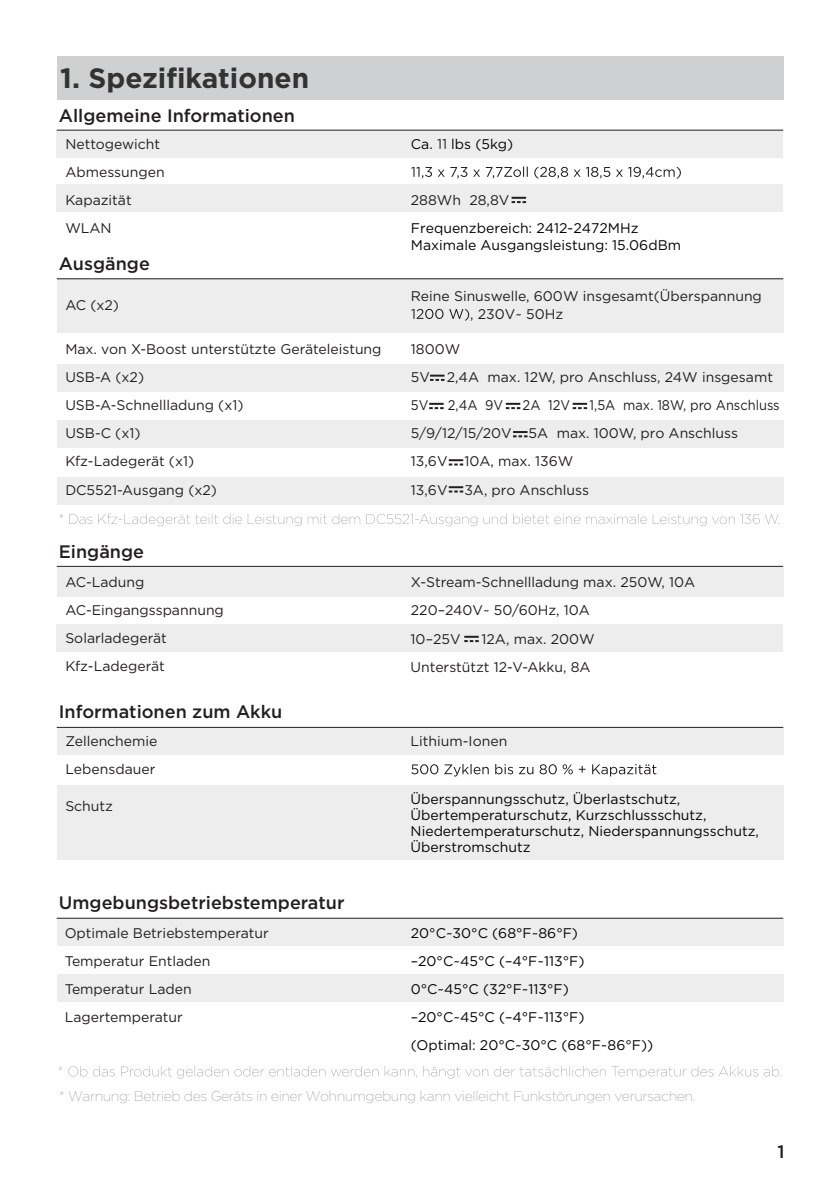
<style>
.page{position:relative;width:840px;height:1191px;background:#fff}
.page>*{position:absolute;margin:0;border:0;box-sizing:border-box;transform-origin:0 0}
.t1{font:700 28px "Gotham";color:#333334}
.t2{font:500 18px "Gotham";color:#231f20}
.t3{font:14px/28px "Gotham";color:#231f20}
.t4{font:14px/28px "Gotham";color:#030303}
.t5{font:14px/28px "Gotham";color:#231f20;scale:.92 1}
.t6{font:200 14px "Gotham";letter-spacing:-.03em;color:#9ea0a3}
</style>
<div class="page">
<div style="left:57px;top:57px;width:725px;height:43px;background:#cfd0d1"></div>
<div style="left:57px;top:567px;width:725px;height:30px;background:#ededed"></div>
<div style="left:57px;top:625px;width:725px;height:27px;background:#ededed"></div>
<div style="left:57px;top:278px;width:725px;height:55px;background:#ededed"></div>
<div style="left:57px;top:364px;width:725px;height:27px;background:#ededed"></div>
<div style="left:57px;top:420px;width:725px;height:28px;background:#ededed"></div>
<div style="left:57px;top:477px;width:725px;height:27px;background:#ededed"></div>
<div style="left:57px;top:130px;width:725px;height:27px;background:#ededed"></div>
<div style="left:57px;top:184px;width:725px;height:27px;background:#ededed"></div>
<svg style="left:437px;top:139px;width:8px;height:10px"></svg>
<svg style="left:411px;top:167px;width:269px;height:12px"></svg>
<div style="left:57px;top:727px;width:725px;height:27px;background:#ededed"></div>
<div style="left:57px;top:785px;width:725px;height:75px;background:#ededed"></div>
<svg style="left:411px;top:764px;width:245px;height:12px"></svg>
<hr style="left:57px;top:130px;width:725px;height:1px;background:#231f20">
<hr style="left:57px;top:278px;width:725px;height:1px;background:#231f20">
<hr style="left:57px;top:566px;width:725px;height:1px;background:#231f20">
<hr style="left:57px;top:727px;width:725px;height:1px;background:#231f20">
<svg style="left:59px;top:513px;width:719px;height:13px"></svg>
<svg style="left:411px;top:309px;width:58px;height:12px"></svg>
<div style="left:57px;top:918px;width:725px;height:27px;background:#ededed"></div>
<div style="left:57px;top:974px;width:725px;height:28px;background:#ededed"></div>
<hr style="left:57px;top:918px;width:725px;height:1px;background:#231f20">
<svg style="left:59px;top:1066px;width:722px;height:12px"></svg>
<svg style="left:430px;top:374px;width:14px;height:7px"></svg>
<svg style="left:429px;top:403px;width:14px;height:6px"></svg>
<svg style="left:505px;top:403px;width:15px;height:6px"></svg>
<svg style="left:513px;top:431px;width:14px;height:6px"></svg>
<svg style="left:448px;top:459px;width:15px;height:6px"></svg>
<svg style="left:448px;top:486px;width:15px;height:6px"></svg>
<svg style="left:464px;top:636px;width:14px;height:6px"></svg>
<svg style="left:572px;top:403px;width:14px;height:6px"></svg>
<svg style="left:511px;top:197px;width:14px;height:6px"></svg>
<h1 class="t1" style="left:60px;top:59px;width:250px">1. Spezifikationen</h1>
<p class="t2" style="left:59px;top:104px;width:237px">Allgemeine Informationen</p>
<p class="t3" style="left:65px;top:129px;width:101px">Nettogewicht<br>Abmessungen<br>Kapazität<br>WLAN</p>
<p class="t4" style="left:410px;top:129px;width:104px">Ca. lbs (5kg)</p>
<p class="t3" style="left:410px;top:185px;width:100px">288Wh 28,8V</p>
<p class="t4" style="left:410px;top:219px;width:271px;line-height:16.8px">Frequenzbereich: 2412-2472MHz<br>Maximale Ausgangsleistung: 15.06dBm</p>
<p class="t2" style="left:59px;top:252px;width:92px">Ausgänge</p>
<p class="t3" style="left:65px;top:290px;width:55px">AC (x2)</p>
<p class="t3" style="left:470px;top:286px;width:293px;line-height:18px;text-indent:-59px">Reine Sinuswelle, 600W insgesamt(Überspannung , 230V~ 50Hz</p>
<p class="t3" style="left:65px;top:335px;width:317px">Max. von X-Boost unterstützte Geräteleistung<br>USB-A (x2)<br>USB-A-Schnellladung (x1)<br>USB-C (x1)<br>Kfz-Ladegerät (x1)<br>DC5521-Ausgang (x2)</p>
<p class="t3" style="left:410px;top:335px;width:363px">1800W<br>5V 2,4A max. 12W, pro Anschluss, 24W insgesamt<br>5V</p>
<p class="t5" style="left:410px;top:391px;width:402px;text-indent:179px">1,5A max. 18W, pro Anschluss<br>5/9/12/15/20V 5A max. 100W, pro Anschluss<br>13,6V 10A, max. 136W<br>13,6V 3A, pro Anschluss</p>
<p class="t5" style="left:447px;top:391px;width:62px">2,4A 9V</p>
<p class="t5" style="left:522px;top:391px;width:53px">2A 12V</p>
<p class="t2" style="left:59px;top:539px;width:87px">Eingänge</p>
<p class="t3" style="left:65px;top:567px;width:160px">AC-Ladung<br>AC-Eingangsspannung<br>Solarladegerät<br>Kfz-Ladegerät</p>
<p class="t3" style="left:410px;top:567px;width:286px">X-Stream-Schnellladung max. 250W, 10A<br>220–240V~ 50/60Hz, 10A<br>10–25V</p>
<p class="t3" style="left:410px;top:624px;width:185px;text-align:right">12A, max. 200W<br>Unterstützt 12-V-Akku, 8A</p>
<p class="t2" style="left:59px;top:700px;width:225px">Informationen zum Akku</p>
<p class="t3" style="left:65px;top:727px;width:94px">Zellenchemie<br>Lebensdauer</p>
<p class="t3" style="left:410px;top:727px;width:98px">Lithium-Ionen</p>
<p class="t3" style="left:65px;top:791px;width:49px">Schutz</p>
<p class="t4" style="left:410px;top:791px;width:349px;line-height:16px">Überspannungsschutz, Überlastschutz, Übertemperaturschutz, Kurzschlussschutz, Niedertemperaturschutz, Niederspannungsschutz, Überstromschutz</p>
<p class="t2" style="left:59px;top:891px;width:287px">Umgebungsbetriebstemperatur</p>
<p class="t3" style="left:65px;top:918px;width:205px">Optimale Betriebstemperatur<br>Temperatur Entladen<br>Temperatur Laden<br>Lagertemperatur</p>
<p class="t4" style="left:410px;top:918px;width:244px">20°C~30°C (68°F~86°F) –20°C~45°C (–4°F~113°F)<br>0°C~45°C (32°F~113°F) –20°C~45°C (–4°F~113°F)<br>(Optimal: 20°C~30°C (68°F~86°F))</p>
<p class="t6" style="left:59px;top:1087px;width:637px">* Warnung: Betrieb des Geräts in einer Wohnumgebung kann vielleicht Funkstörungen verursachen.</p>
<p class="t2" style="left:777px;top:1140px;width:9px">1</p>
</div>
